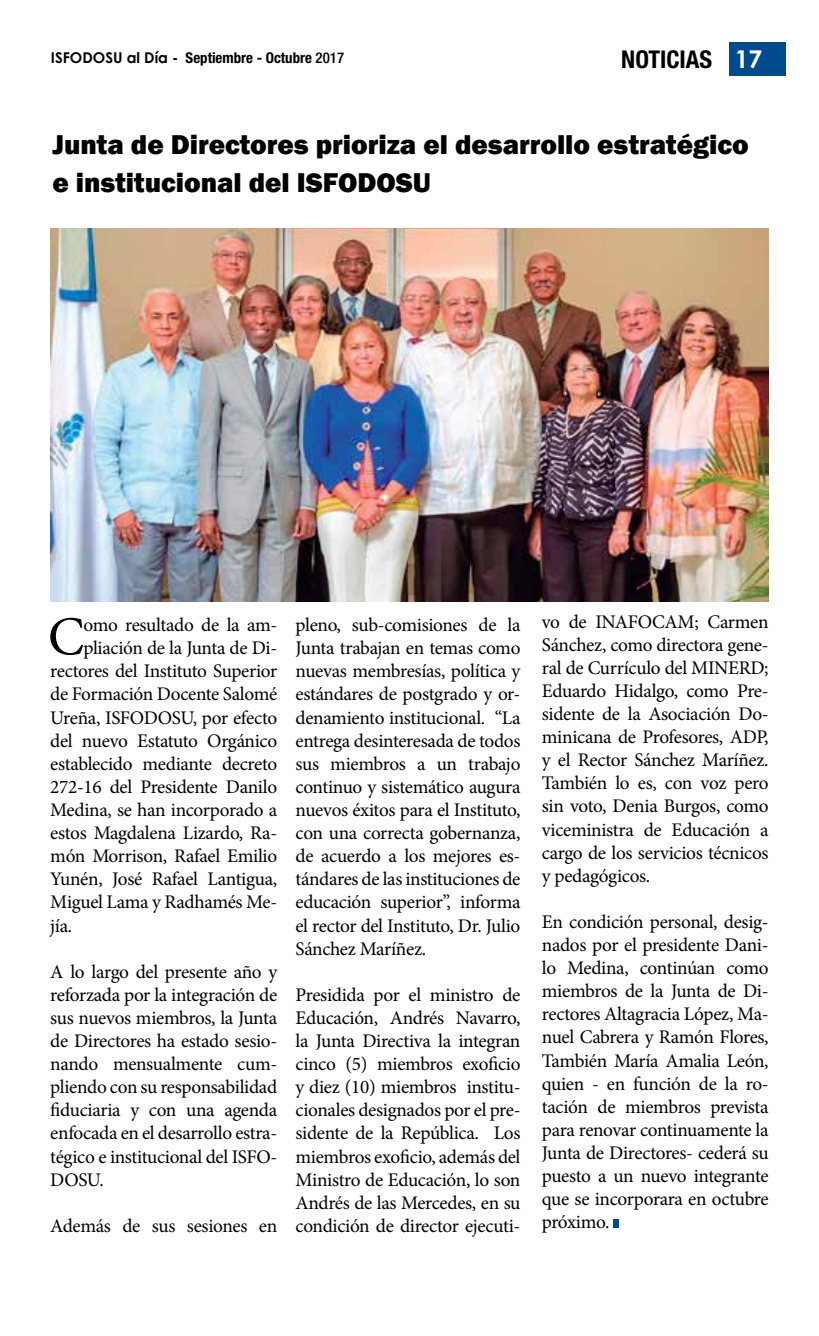
<style>
.page{position:relative;width:819px;height:1336px;background:#fff}
.page>*{position:absolute;margin:0;border:0;box-sizing:border-box;transform-origin:0 0}
.t1{font:54.77px "Minion Pro";color:#000}
.t2{font:800 28px/38.5px "Franklin Gothic";color:#000}
.t3{font:700 condensed 24.5px "Helvetica Neue";color:#000}
.t4{font:19.25px/23.1px "Minion Pro";letter-spacing:-.015em;color:#000;text-align:justify}
.t5{font:700 condensed 14.88px "Helvetica Neue";color:#000}
.s1{font-family:"Century Gothic";font-stretch:normal}
.s2{font-weight:500}
.s3{font-family:"Century Gothic";font-stretch:normal;color:#fff}
</style>
<div class="page">
<div style="left:729px;top:42px;width:57px;height:34px;background:#004a8d"></div>
<img style="left:51px;top:229px;width:717px;height:372px">
<div style="left:613px;top:1219px;width:6px;height:9px;background:#004a8d"></div>
<p class="t5" style="left:51px;top:48px;width:295px"><span class="s1">ISFODOSU al Día -</span> Septiembre - Octubre <span class="s2">2017</span></p>
<p class="t3" style="left:621px;top:45px;width:143px">noticias <span class="s3">17</span></p>
<h2 class="t2" style="left:52px;top:125px;width:698px">Junta de Directores prioriza el desarrollo estratégico e institucional del ISFODOSU</h2>
<h1 class="t1" style="left:48px;top:600px;width:38px">C</h1>
<p class="t4" style="left:83px;top:613px;width:195px">omo resultado de la am-</p>
<p class="t4" style="left:83px;top:636px;width:195px">pliación de la Junta de Di-</p>
<p class="t4" style="left:50px;top:660px;width:228px">rectores del Instituto Superior</p>
<p class="t4" style="left:50px;top:683px;width:228px">de Formación Docente Salomé</p>
<p class="t4" style="left:50px;top:706px;width:228px">Ureña, ISFODOSU, por efecto</p>
<p class="t4" style="left:50px;top:729px;width:228px">del nuevo Estatuto Orgánico</p>
<p class="t4" style="left:50px;top:752px;width:228px">establecido mediante decreto</p>
<p class="t4" style="left:50px;top:775px;width:228px">272-16 del Presidente Danilo</p>
<p class="t4" style="left:50px;top:798px;width:228px">Medina, se han incorporado a</p>
<p class="t4" style="left:50px;top:821px;width:228px">estos Magdalena Lizardo, Ra-</p>
<p class="t4" style="left:50px;top:844px;width:228px">món Morrison, Rafael Emilio</p>
<p class="t4" style="left:50px;top:867px;width:228px">Yunén, José Rafael Lantigua,</p>
<p class="t4" style="left:50px;top:891px;width:228px">Miguel Lama y Radhamés Me-</p>
<p class="t4" style="left:50px;top:914px;width:24px">jía.</p>
<p class="t4" style="left:50px;top:960px;width:228px">A lo largo del presente año y reforzada por la integración de sus nuevos miembros, la Junta de Directores ha estado sesio&shy;nando mensualmente cum&shy;pliendo con su responsabilidad fiduciaria y con una agenda enfocada en el desarrollo estra&shy;tégico e institucional del ISFO-DOSU.</p>
<p class="t4" style="left:50px;top:1214px;width:228px">Además de sus sesiones en</p>
<p class="t4" style="left:296px;top:613px;width:226px">pleno, sub-comisiones de la Junta trabajan en temas como nuevas membresías, política y estándares de postgrado y or&shy;denamiento institucional. “La entrega desinteresada de todos sus miembros a un trabajo continuo y sistemático augura nuevos éxitos para el Instituto, con una correcta gobernanza, de acuerdo a los mejores es&shy;tándares de las instituciones de educación superior”, informa el rector del Instituto, Dr. Julio Sánchez Maríñez.</p>
<p class="t4" style="left:296px;top:983px;width:227px">Presidida por el ministro de Educación, Andrés Navarro, la Junta Directiva la integran cinco (5) miembros exoficio y diez (10) miembros institu&shy;cionales designados por el pre&shy;sidente de la República. Los miembros exoficio, además del Ministro de Educación, lo son Andrés de las Mercedes, en su condición de director ejecuti-</p>
<p class="t4" style="left:542px;top:610px;width:228px">vo de INAFOCAM; Carmen Sánchez, como directora gene&shy;ral de Currículo del MINERD; Eduardo Hidalgo, como Pre&shy;sidente de la Asociación Do&shy;minicana de Profesores, ADP, y el Rector Sánchez Maríñez.<br>También lo es, con voz pero sin voto, Denia Burgos, como viceministra de Educación a cargo de los servicios técnicos y pedagógicos.</p>
<p class="t4" style="left:542px;top:910px;width:228px">En condición personal, desig&shy;nados por el presidente Dani&shy;lo Medina, continúan como miembros de la Junta de Di&shy;rectores Altagracia López, Ma&shy;nuel Cabrera y Ramón Flores, También María Amalia León, quien - en función de la ro&shy;tación de miembros prevista para renovar continuamente la Junta de Directores- cederá su puesto a un nuevo integrante que se incorporara en octubre próximo.</p>
</div>
